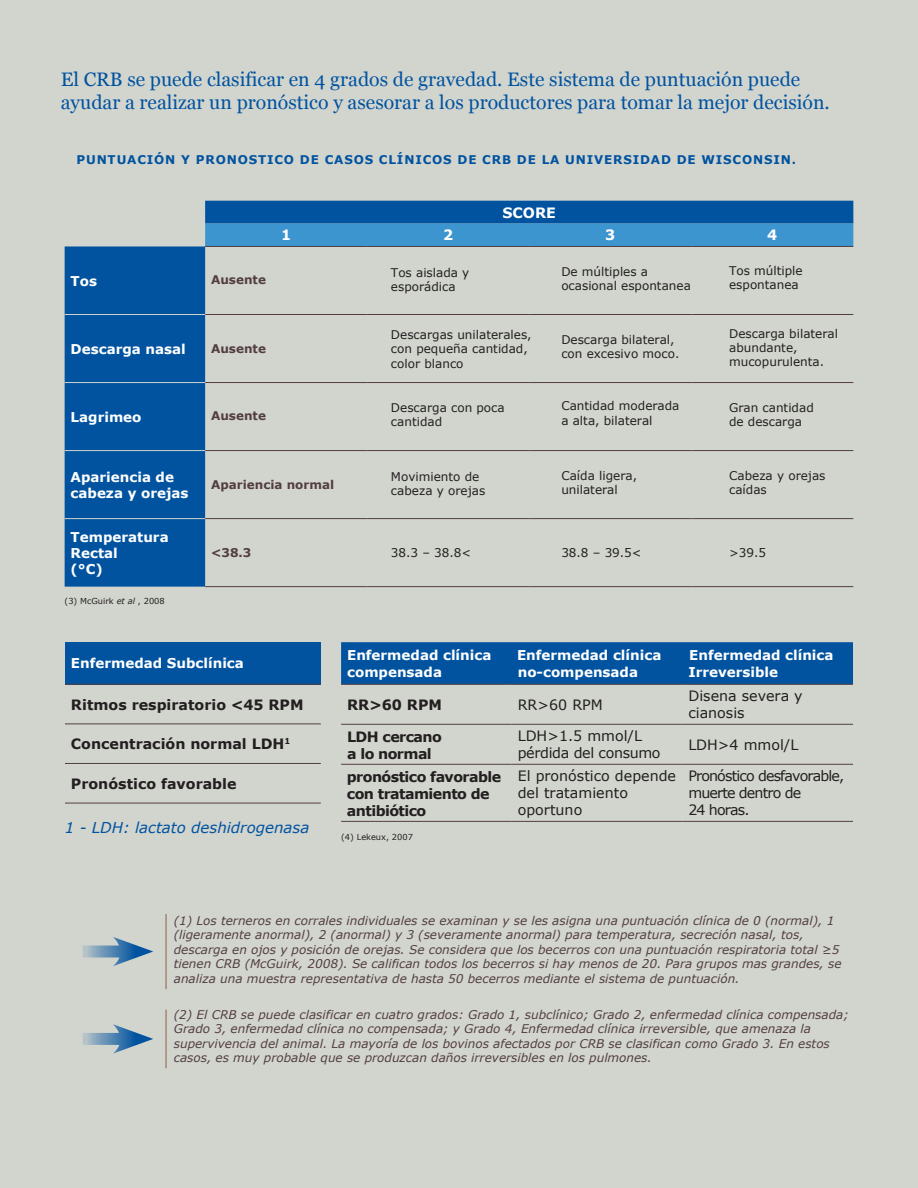
<style>
.page{position:relative;width:918px;height:1188px;background:#d2d5ce}
.page>*{position:absolute;margin:0;border:0;box-sizing:border-box;transform-origin:0 0}
.t1{font:19.5px/23.4px "Georgia";color:#0153a0}
.t2{font:italic 15px "Verdana";color:#0153a0}
.t3{font:14.25px/17.1px "Verdana";color:#231f20}
.t4{font:700 14.25px "Verdana";color:#231f20}
.t5{font:700 14.25px/17.1px "Verdana";letter-spacing:-.04em;color:#231f20}
.t6{font:14.25px/17.1px "Verdana";letter-spacing:-.06em;color:#231f20}
.t7{font:14.25px/17.1px "Verdana";letter-spacing:-.025em;color:#231f20}
.t8{font:700 14.25px "Verdana";color:#fff}
.t9{font:700 13.5px/16.2px "Verdana";color:#fff}
.t10{font:italic 12px/14.4px "Verdana";color:#533e42}
.t11{font:12px/14.4px "Verdana";color:#231f20}
.t12{font:700 12px "Verdana";letter-spacing:.07em;color:#0153a0}
.t13{font:700 12px "Verdana";color:#533e42}
.t14{font:8.25px "Verdana";color:#231f20}
.s1{font-style:italic}
</style>
<div class="page">
<svg style="left:65px;top:201px;width:788px;height:386px"></svg>
<div style="left:205px;top:224px;width:648px;height:22px;background:#3d95cf"></div>
<hr style="left:205px;top:246px;width:162px;height:1px;background:#533e42">
<hr style="left:367px;top:246px;width:162px;height:1px;background:#533e42">
<hr style="left:529px;top:246px;width:162px;height:1px;background:#533e42">
<hr style="left:691px;top:246px;width:162px;height:1px;background:#533e42">
<hr style="left:205px;top:314px;width:162px;height:1px;background:#533e42">
<hr style="left:367px;top:314px;width:162px;height:1px;background:#533e42">
<hr style="left:529px;top:314px;width:162px;height:1px;background:#533e42">
<hr style="left:691px;top:314px;width:162px;height:1px;background:#533e42">
<hr style="left:205px;top:382px;width:162px;height:1px;background:#533e42">
<hr style="left:367px;top:382px;width:162px;height:1px;background:#533e42">
<hr style="left:529px;top:382px;width:162px;height:1px;background:#533e42">
<hr style="left:691px;top:382px;width:162px;height:1px;background:#533e42">
<hr style="left:205px;top:450px;width:162px;height:1px;background:#533e42">
<hr style="left:367px;top:450px;width:162px;height:1px;background:#533e42">
<hr style="left:529px;top:450px;width:162px;height:1px;background:#533e42">
<hr style="left:691px;top:450px;width:162px;height:1px;background:#533e42">
<hr style="left:65px;top:314px;width:140px;height:1px;background:#d1d1cb">
<hr style="left:65px;top:382px;width:140px;height:1px;background:#d1d1cb">
<hr style="left:65px;top:450px;width:140px;height:1px;background:#d1d1cb">
<hr style="left:65px;top:518px;width:140px;height:1px;background:#d1d1cb">
<hr style="left:205px;top:518px;width:162px;height:1px;background:#533e42">
<hr style="left:367px;top:518px;width:162px;height:1px;background:#533e42">
<hr style="left:529px;top:518px;width:162px;height:1px;background:#533e42">
<hr style="left:691px;top:518px;width:162px;height:1px;background:#533e42">
<hr style="left:205px;top:586px;width:162px;height:1px;background:#533e42">
<hr style="left:367px;top:586px;width:162px;height:1px;background:#533e42">
<hr style="left:529px;top:586px;width:162px;height:1px;background:#533e42">
<hr style="left:691px;top:586px;width:162px;height:1px;background:#533e42">
<div style="left:65px;top:642px;width:256px;height:42px;background:#0153a0"></div>
<hr style="left:65px;top:724px;width:256px;height:1px;background:#533e42">
<hr style="left:65px;top:684px;width:256px;height:1px;background:#533e42">
<hr style="left:65px;top:763px;width:256px;height:1px;background:#533e42">
<hr style="left:65px;top:803px;width:256px;height:1px;background:#533e42">
<div style="left:341px;top:642px;width:512px;height:42px;background:#0153a0"></div>
<hr style="left:341px;top:724px;width:171px;height:1px;background:#533e42">
<hr style="left:512px;top:724px;width:170px;height:1px;background:#533e42">
<hr style="left:682px;top:724px;width:171px;height:1px;background:#533e42">
<hr style="left:341px;top:684px;width:171px;height:1px;background:#533e42">
<hr style="left:512px;top:684px;width:170px;height:1px;background:#533e42">
<hr style="left:682px;top:684px;width:171px;height:1px;background:#533e42">
<hr style="left:341px;top:764px;width:171px;height:1px;background:#533e42">
<hr style="left:512px;top:764px;width:170px;height:1px;background:#533e42">
<hr style="left:682px;top:764px;width:171px;height:1px;background:#533e42">
<hr style="left:341px;top:821px;width:171px;height:1px;background:#533e42">
<hr style="left:512px;top:821px;width:170px;height:1px;background:#533e42">
<hr style="left:682px;top:821px;width:171px;height:1px;background:#533e42">
<svg style="left:83px;top:946px;width:30px;height:12px"></svg>
<svg style="left:113px;top:937px;width:40px;height:29px"></svg>
<hr style="left:165px;top:914px;width:2px;height:75px;background:#a38775">
<svg style="left:83px;top:1033px;width:30px;height:12px"></svg>
<svg style="left:113px;top:1024px;width:40px;height:30px"></svg>
<hr style="left:165px;top:1010px;width:2px;height:58px;background:#a38775">
<h1 class="t1" style="left:61px;top:66px;width:771px">El CRB se puede clasificar en 4 grados de gravedad. Este sistema de puntuación puede ayudar a realizar un pronóstico y asesorar a los productores para tomar la mejor decisión.</h1>
<p class="t12" style="left:76px;top:152px;width:721px">PUNTUACIÓN Y PRONOSTICO DE CASOS CLÍNICOS DE CRB DE LA UNIVERSIDAD DE WISCONSIN.</p>
<p class="t8" style="left:503px;top:203px;width:55px">SCORE</p>
<p class="t8" style="left:281px;top:226px;width:12px">1</p>
<p class="t8" style="left:443px;top:226px;width:12px">2</p>
<p class="t8" style="left:605px;top:226px;width:12px">3</p>
<p class="t8" style="left:767px;top:226px;width:12px">4</p>
<p class="t9" style="left:71px;top:273px;width:28px">Tos</p>
<p class="t13" style="left:211px;top:272px;width:56px">Ausente</p>
<p class="t11" style="left:391px;top:266px;width:80px">Tos aislada y esporádica</p>
<p class="t9" style="left:71px;top:341px;width:117px">Descarga nasal</p>
<p class="t13" style="left:211px;top:341px;width:56px">Ausente</p>
<p class="t9" style="left:71px;top:409px;width:72px">Lagrimeo</p>
<p class="t13" style="left:211px;top:408px;width:56px">Ausente</p>
<p class="t11" style="left:391px;top:327px;width:142px">Descargas unilaterales, con pequeña cantidad, color blanco</p>
<p class="t11" style="left:391px;top:400px;width:115px">Descarga con poca cantidad</p>
<p class="t11" style="left:561px;top:265px;width:131px">De múltiples a ocasional espontanea</p>
<p class="t11" style="left:561px;top:332px;width:120px">Descarga bilateral, con excesivo moco.</p>
<p class="t11" style="left:561px;top:399px;width:120px">Cantidad moderada a alta, bilateral</p>
<p class="t11" style="left:729px;top:264px;width:75px">Tos múltiple espontanea</p>
<p class="t11" style="left:729px;top:326px;width:110px">Descarga bilateral abundante, mucopurulenta.</p>
<p class="t11" style="left:729px;top:400px;width:86px">Gran cantidad de descarga</p>
<p class="t11" style="left:561px;top:468px;width:77px">Caída ligera, unilateral</p>
<p class="t11" style="left:729px;top:469px;width:98px">Cabeza y orejas caídas</p>
<p class="t9" style="left:71px;top:469px;width:119px">Apariencia de cabeza y orejas</p>
<p class="t13" style="left:211px;top:477px;width:125px">Apariencia normal</p>
<p class="t9" style="left:71px;top:529px;width:100px">Temperatura<br>Rectal<br>(°C)</p>
<p class="t11" style="left:391px;top:469px;width:96px">Movimiento de cabeza y orejas</p>
<p class="t13" style="left:211px;top:545px;width:42px">&lt;38.3</p>
<p class="t11" style="left:391px;top:546px;width:82px">38.3 – 38.8&lt;</p>
<p class="t11" style="left:561px;top:546px;width:82px">38.8 – 39.5&lt;</p>
<p class="t11" style="left:729px;top:546px;width:39px">&gt;39.5</p>
<p class="t14" style="left:65px;top:596px;width:102px">(3) McGuirk <span class="s1">et al</span> , 2008</p>
<p class="t9" style="left:71px;top:656px;width:174px">Enfermedad Subclínica</p>
<p class="t4" style="left:71px;top:695px;width:234px">Ritmos respiratorio &lt;45 RPM</p>
<p class="t4" style="left:71px;top:735px;width:221px">Concentración normal LDH<sup>1</sup></p>
<p class="t4" style="left:71px;top:774px;width:167px">Pronóstico favorable</p>
<p class="t2" style="left:65px;top:818px;width:246px">1 - LDH: lactato deshidrogenasa</p>
<p class="t9" style="left:347px;top:647px;width:146px">Enfermedad clínica</p>
<p class="t9" style="left:517px;top:647px;width:146px">Enfermedad clínica</p>
<p class="t9" style="left:689px;top:647px;width:146px">Enfermedad clínica</p>
<p class="t9" style="left:347px;top:664px;width:96px">compensada</p>
<p class="t9" style="left:518px;top:664px;width:122px">no-compensada</p>
<p class="t9" style="left:688px;top:664px;width:91px">Irreversible</p>
<p class="t4" style="left:347px;top:695px;width:96px">RR&gt;60 RPM</p>
<p class="t3" style="left:518px;top:696px;width:87px">RR&gt;60 RPM</p>
<p class="t3" style="left:688px;top:688px;width:116px">Disena severa y cianosis</p>
<p class="t5" style="left:347px;top:728px;width:96px">LDH cercano a lo normal</p>
<p class="t7" style="left:518px;top:728px;width:144px">LDH&gt;1.5 mmol/L pérdida del consumo</p>
<p class="t3" style="left:688px;top:736px;width:112px">LDH&gt;4 mmol/L</p>
<p class="t3" style="left:518px;top:768px;width:160px">El pronóstico depende del tratamiento oportuno</p>
<p class="t6" style="left:688px;top:768px;width:157px">Pronóstico desfavorable, muerte dentro de<br>24 horas.</p>
<p class="t14" style="left:341px;top:831px;width:73px">(4) Lekeux, 2007</p>
<p class="t5" style="left:347px;top:768px;width:156px">pronóstico favorable con tratamiento de antibiótico</p>
<p class="t10" style="left:174px;top:914px;width:669px">(1) Los terneros en corrales individuales se examinan y se les asigna una puntuación clínica de 0 (normal), 1 (ligeramente anormal), 2 (anormal) y 3 (severamente anormal) para temperatura, secreción nasal, tos, descarga en ojos y posición de orejas. Se considera que los becerros con una puntuación respiratoria total ≥5 tienen CRB (McGuirk, 2008). Se califican todos los becerros si hay menos de 20. Para grupos mas grandes, se analiza una muestra representativa de hasta 50 becerros mediante el sistema de puntuación.</p>
<p class="t10" style="left:174px;top:1008px;width:677px">(2) El CRB se puede clasificar en cuatro grados: Grado 1, subclínico; Grado 2, enfermedad clínica compensada; Grado 3, enfermedad clínica no compensada; y Grado 4, Enfermedad clínica irreversible, que amenaza la supervivencia del animal. La mayoría de los bovinos afectados por CRB se clasifican como Grado 3. En estos casos, es muy probable que se produzcan daños irreversibles en los pulmones.</p>
</div>
